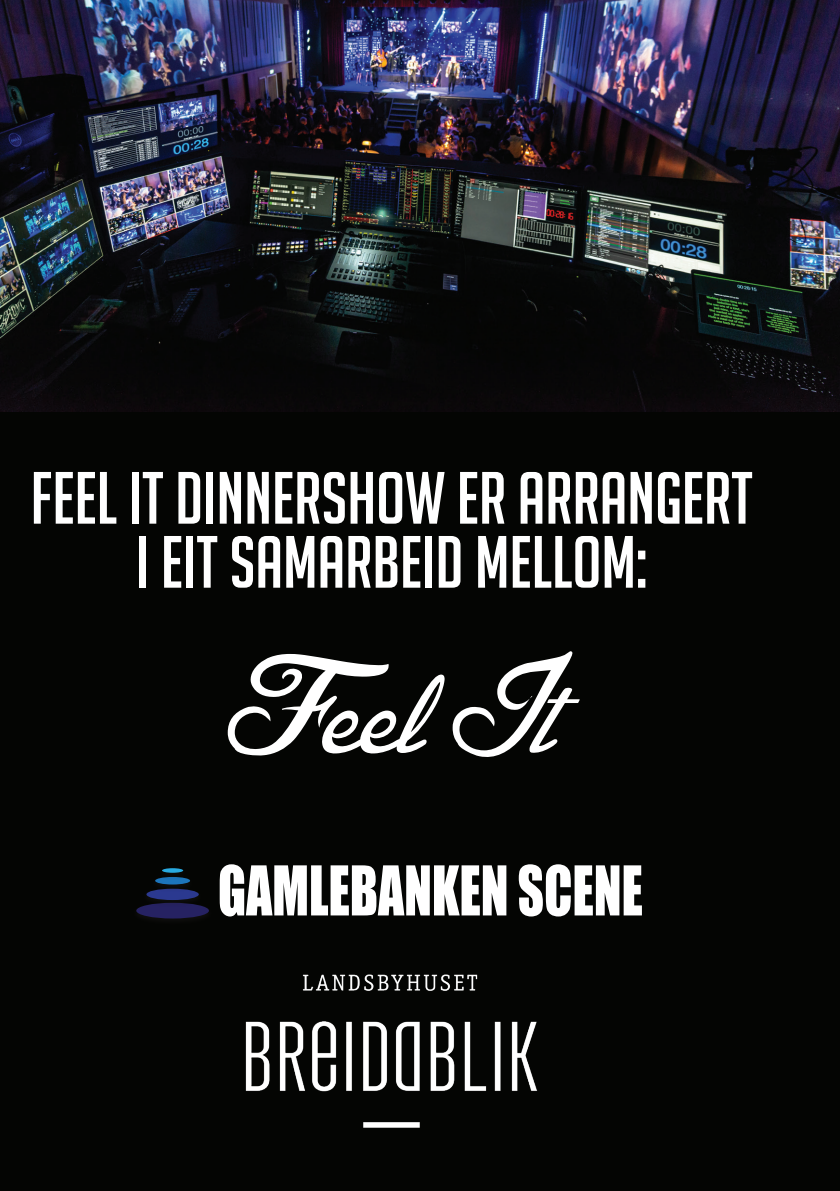
<style>
.page{position:relative;width:840px;height:1191px;background:#fff}
.page>*{position:absolute;margin:0;border:0;box-sizing:border-box;transform-origin:0 0}
.t1{font:179.8px "Blessed Day";color:#fff}
.t2{font:72px/64px "Big Noodle Titling";color:#fff;text-align:center}
.t3{font:63.4px "Impact";color:#fff;scale:.81 1}
</style>
<div class="page">
<div style="left:0;top:0;width:839px;height:1191px;background:#040503"></div>
<img style="left:0;top:0;width:839px;height:411px">
<img style="left:245px;top:974px;width:293px;height:154px">
<img style="left:136px;top:911px;width:73px;height:8px">
<div style="left:136px;top:902px;width:73px;height:16px;background:#262262;border-radius:50%"></div>
<img style="left:140px;top:895px;width:65px;height:12px">
<div style="left:146px;top:888px;width:53px;height:12px;background:#2b3990;border-radius:50%"></div>
<img style="left:148px;top:881px;width:48px;height:12px">
<div style="left:155px;top:877px;width:35px;height:7px;background:#1c75bc;border-radius:50%"></div>
<img style="left:155px;top:868px;width:35px;height:13px">
<svg style="left:162px;top:868px;width:21px;height:4px"></svg>
<p class="t2" style="left:31px;top:466px;width:723px">FEEL IT DINNERSHOW ER ARRANGERT<br>I EIT SAMARBEID MELLOM:</p>
<p class="t1" style="left:228px;top:630px;width:329px">Feel It</p>
<p class="t3" style="left:218px;top:841px;width:526px">GAMLEBANKEN SCENE</p>
</div>
